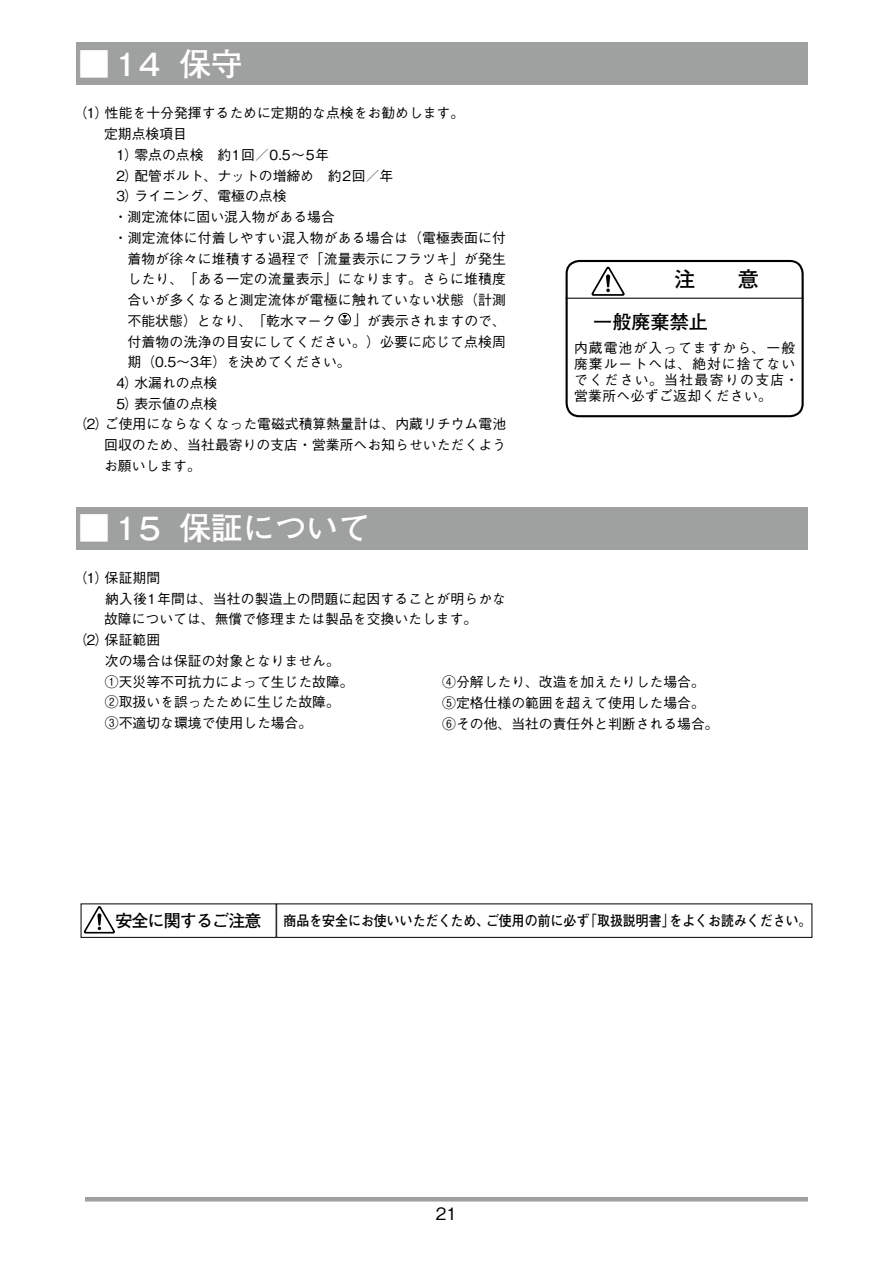
<style>
.page{position:relative;width:893px;height:1263px;background:#fff}
.page>*{position:absolute;margin:0;border:0;box-sizing:border-box;transform-origin:0 0}
.t1{font:700 31.95px "Futo Go B101 Pro";color:#fff}
.t2{font:700 19.2px "Futo Go B101 Pro";color:#000}
.t3{font:700 16.95px "Futo Go B101 Pro";letter-spacing:-.05em;color:#000}
.t4{font:500 16.95px "Gothic BBB Pro";color:#000}
.t5{font:700 14.4px "Futo Go B101 Pro";color:#000;scale:.9 1}
.t6{font:500 13.8px/20.7px "Gothic BBB Pro";color:#000}
.t7{font:500 13.8px/15.9px "Gothic BBB Pro";letter-spacing:.075em;color:#000}
</style>
<div class="page">
<hr style="left:85px;top:1197px;width:723px;height:4px;background:#9fa0a0">
<div style="left:77px;top:507px;width:731px;height:43px;background:#9fa0a0"></div>
<div style="left:81px;top:904px;width:195px;height:34px;border:1px solid #000"></div>
<div style="left:276px;top:904px;width:536px;height:34px;border:1px solid #000"></div>
<svg style="left:84px;top:906px;width:31px;height:27px"></svg>
<div style="left:77px;top:43px;width:731px;height:42px;background:#9fa0a0"></div>
<div style="left:566px;top:260px;width:238px;height:157px;border:2px solid #000;border-radius:13px"></div>
<hr style="left:566px;top:298px;width:238px;height:1px;background:#000">
<svg style="left:591px;top:267px;width:34px;height:29px"></svg>
<div style="left:339px;top:313px;width:12px;height:12px;border:1px solid #000;border-radius:50%"></div>
<svg style="left:341px;top:315px;width:8px;height:9px"></svg>
<h1 class="t1" style="left:78px;top:38px;width:166px">■１４ 保守</h1>
<p class="t6" style="left:74px;top:101px;width:392px">（１）性能を十分発揮するために定期的な点検をお勧めします。</p>
<p class="t6" style="left:104px;top:122px;width:84px">定期点検項目</p>
<p class="t6" style="left:114px;top:143px;width:217px">１）零点の点検　約1回／0.5〜5年</p>
<p class="t6" style="left:114px;top:163px;width:281px">２）配管ボルト、ナットの増締め　約2回／年</p>
<p class="t6" style="left:114px;top:184px;width:174px">３）ライニング、電極の点検</p>
<p class="t6" style="left:114px;top:205px;width:223px">・測定流体に固い混入物がある場合</p>
<p class="t6" style="left:114px;top:226px;width:394px">・測定流体に付着しやすい混入物がある場合は（電極表面に付</p>
<p class="t6" style="left:128px;top:246px;width:380px">着物が徐々に堆積する過程で「流量表示にフラツキ」が発生</p>
<p class="t6" style="left:128px;top:267px;width:380px">したり、「ある一定の流量表示」になります。さらに堆積度</p>
<p class="t6" style="left:128px;top:288px;width:380px">合いが多くなると測定流体が電極に触れていない状態（計測</p>
<p class="t6" style="left:128px;top:308px;width:210px">不能状態）となり、「乾水マーク</p>
<p class="t6" style="left:353px;top:308px;width:154px">」が表示されますので、</p>
<p class="t6" style="left:128px;top:329px;width:380px">付着物の洗浄の目安にしてください。）必要に応じて点検周</p>
<p class="t6" style="left:128px;top:350px;width:225px">期（0.5〜3年）を決めてください。</p>
<p class="t6" style="left:114px;top:371px;width:105px">４）水漏れの点検</p>
<p class="t6" style="left:114px;top:391px;width:105px">５）表示値の点検</p>
<p class="t6" style="left:74px;top:412px;width:434px">（２）ご使用にならなくなった電磁式積算熱量計は、内蔵リチウム電池</p>
<p class="t6" style="left:104px;top:433px;width:403px">回収のため、当社最寄りの支店・営業所へお知らせいただくよう</p>
<p class="t6" style="left:104px;top:454px;width:98px">お願いします。</p>
<h2 class="t2" style="left:593px;top:307px;width:116px">一般廃棄禁止</h2>
<p class="t7" style="left:574px;top:339px;width:226px">内蔵電池が入ってますから、一般廃棄ルートへは、絶対に捨てないでください。当社最寄りの支店・営業所へ必ずご返却ください。</p>
<h1 class="t1" style="left:78px;top:503px;width:294px">■１５ 保証について</h1>
<p class="t6" style="left:74px;top:566px;width:88px">（１）保証期間</p>
<p class="t6" style="left:81px;top:586px;width:427px">　　納入後1年間は、当社の製造上の問題に起因することが明らかな</p>
<p class="t6" style="left:104px;top:607px;width:375px">故障については、無償で修理または製品を交換いたします。</p>
<p class="t6" style="left:74px;top:628px;width:88px">（２）保証範囲</p>
<p class="t6" style="left:81px;top:649px;width:261px">　　次の場合は保証の対象となりません。</p>
<p class="t6" style="left:81px;top:669px;width:274px">　　①天災等不可抗力によって生じた故障。</p>
<p class="t6" style="left:81px;top:690px;width:261px">　　②取扱いを誤ったために生じた故障。</p>
<p class="t6" style="left:81px;top:711px;width:233px">　　③不適切な環境で使用した場合。</p>
<p class="t6" style="left:442px;top:670px;width:278px">④分解したり、改造を加えたりした場合。<br>⑤定格仕様の範囲を超えて使用した場合。<br>⑥その他、当社の責任外と判断される場合。</p>
<p class="t3" style="left:115px;top:907px;width:148px">安全に関するご注意</p>
<p class="t5" style="left:284px;top:909px;width:588px">商品を安全にお使いいただくため、ご使用の前に必ず「取扱説明書」をよくお読みください。</p>
<p class="t4" style="left:436px;top:1200px;width:23px">21</p>
</div>
